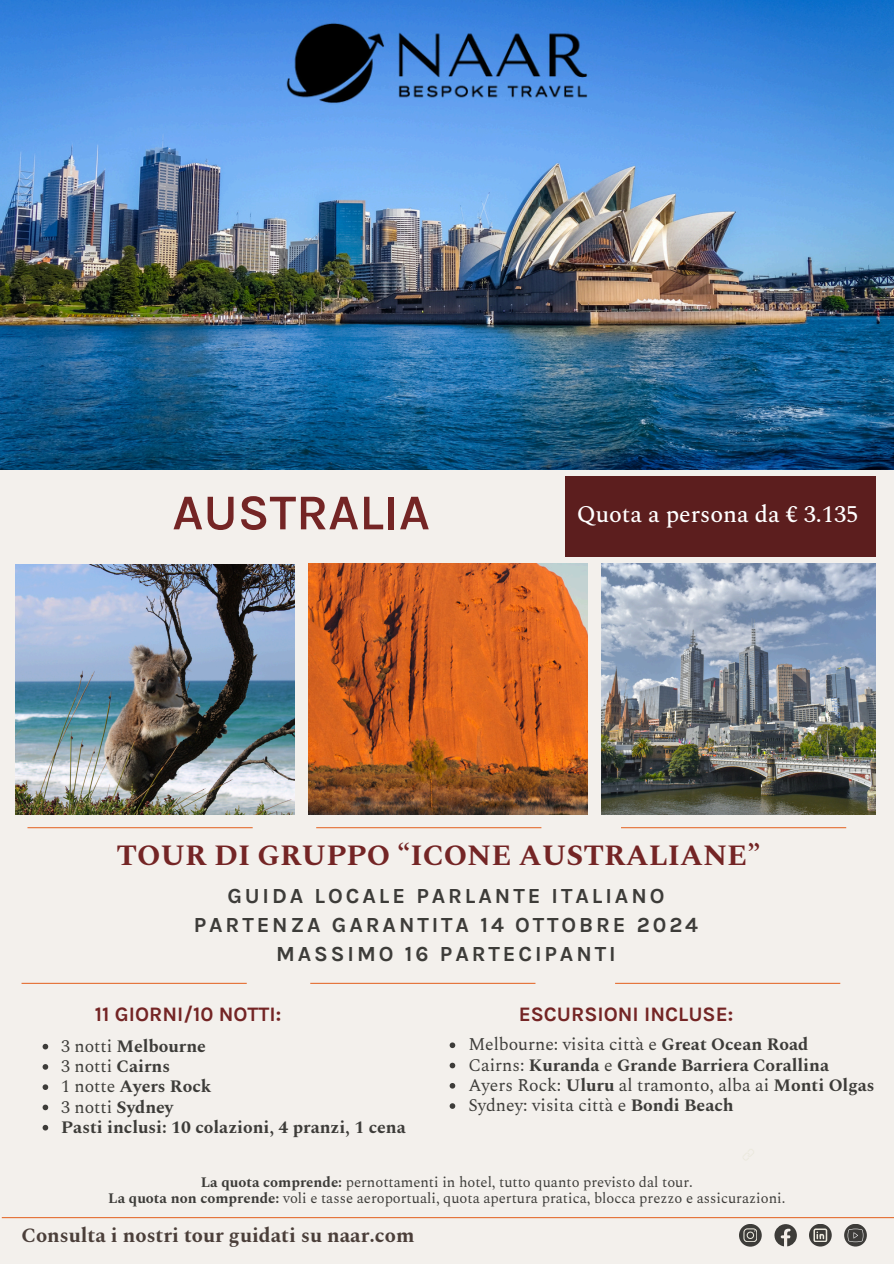
<style>
.page{position:relative;width:894px;height:1264px;background:#fff}
.page>*{position:absolute;margin:0;border:0;box-sizing:border-box;transform-origin:0 0}
.t1{font:600 50.55px "Karla";color:#742525}
.t2{font:700 29.55px "Spectral";color:#742525}
.t3{font:500 23.55px "Spectral";color:#fff}
.t4{font:700 21.6px/29.2px "Karla";letter-spacing:.135em;color:#3d3c39;text-align:center}
.t5{font:700 20.55px "Karla";color:#742525}
.t6{font:700 20.4px "Spectral";color:#4b3f3a}
.t7{font:17.55px "Spectral";color:#3d3c39}
.t8{font:700 17.55px "Spectral";color:#3d3c39}
.t9{font:14.55px "Spectral";color:#3d3c39}
.s1{font-weight:400}
.s2{font-weight:700}
</style>
<div class="page">
<div style="left:0;top:0;width:893px;height:1263px;background:#f3f0ec"></div>
<img style="left:15px;top:564px;width:279px;height:250px">
<img style="left:308px;top:563px;width:279px;height:251px">
<img style="left:0;top:0;width:893px;height:469px">
<img style="left:601px;top:563px;width:274px;height:251px">
<hr style="left:2px;top:1216px;width:891px;height:2px;background:#e56f33">
<svg style="left:743px;top:1149px;width:11px;height:11px"></svg>
<svg style="left:774px;top:1224px;width:22px;height:22px"></svg>
<svg style="left:738px;top:1223px;width:23px;height:23px"></svg>
<svg style="left:743px;top:1228px;width:13px;height:13px"></svg>
<svg style="left:808px;top:1223px;width:23px;height:23px"></svg>
<svg style="left:813px;top:1228px;width:13px;height:13px"></svg>
<svg style="left:843px;top:1223px;width:23px;height:23px"></svg>
<svg style="left:847px;top:1228px;width:16px;height:14px"></svg>
<hr style="left:27px;top:827px;width:225px;height:1px;background:#e56f33">
<hr style="left:316px;top:827px;width:225px;height:1px;background:#e56f33">
<hr style="left:621px;top:827px;width:225px;height:1px;background:#e56f33">
<hr style="left:22px;top:982px;width:225px;height:1px;background:#e56f33">
<hr style="left:310px;top:982px;width:225px;height:1px;background:#e56f33">
<hr style="left:615px;top:982px;width:225px;height:1px;background:#e56f33">
<img style="left:285px;top:21px;width:303px;height:83px">
<div style="left:565px;top:476px;width:310px;height:80px;background:#5c1e1e"></div>
<svg style="left:43px;top:1043px;width:5px;height:6px"></svg>
<svg style="left:43px;top:1064px;width:5px;height:5px"></svg>
<svg style="left:43px;top:1084px;width:5px;height:5px"></svg>
<svg style="left:43px;top:1104px;width:5px;height:6px"></svg>
<svg style="left:43px;top:1124px;width:5px;height:6px"></svg>
<svg style="left:449px;top:1042px;width:6px;height:6px"></svg>
<svg style="left:449px;top:1062px;width:6px;height:6px"></svg>
<svg style="left:449px;top:1083px;width:6px;height:5px"></svg>
<svg style="left:449px;top:1103px;width:6px;height:5px"></svg>
<h2 class="t1" style="left:172px;top:483px;width:259px">AUSTRALIA</h2>
<h4 class="t3" style="left:576px;top:497px;width:283px">Quota a persona da € 3.135</h4>
<p class="t2" style="left:116px;top:834px;width:645px">TOUR DI GRUPPO “ICONE AUSTRALIANE”</p>
<h5 class="t4" style="left:194px;top:880px;width:506px">GUIDA LOCALE PARLANTE ITALIANO<br>PARTENZA GARANTITA 14 OTTOBRE 2024<br>MASSIMO 16 PARTECIPANTI</h5>
<h6 class="t5" style="left:95px;top:1002px;width:188px">11 GIORNI/10 NOTTI:</h6>
<p class="t5" style="left:518px;top:1002px;width:216px">ESCURSIONI INCLUSE:</p>
<h5 class="t8" style="left:61px;top:1033px;width:146px"><span class="s1">3 notti</span> Melbourne</h5>
<p class="t7" style="left:61px;top:1053px;width:110px">3 notti <span class="s2">Cairns</span></p>
<p class="t8" style="left:61px;top:1073px;width:152px"><span class="s1">1 notte</span> Ayers Rock</p>
<p class="t7" style="left:61px;top:1093px;width:113px">3 notti <span class="s2">Sydney</span></p>
<p class="t8" style="left:61px;top:1114px;width:346px">Pasti inclusi: 10 colazioni, 4 pranzi, 1 cena</p>
<p class="t7" style="left:468px;top:1031px;width:341px">Melbourne: visita città e <span class="s2">Great Ocean Road</span></p>
<p class="t8" style="left:468px;top:1051px;width:362px"><span class="s1">Cairns:</span> Kuranda <span class="s1">e</span> Grande Barriera Corallina</p>
<p class="t7" style="left:468px;top:1072px;width:407px">Ayers Rock: <span class="s2">Uluru</span> al tramonto, alba ai <span class="s2">Monti Olgas</span></p>
<p class="t7" style="left:468px;top:1092px;width:267px">Sydney: visita città e <span class="s2">Bondi Beach</span></p>
<p class="t9" style="left:201px;top:1171px;width:493px"><span class="s2">La quota comprende:</span> pernottamenti in hotel, tutto quanto previsto dal tour.</p>
<p class="t9" style="left:108px;top:1187px;width:678px"><span class="s2">La quota non comprende:</span> voli e tasse aeroportuali, quota apertura pratica, blocca prezzo e assicurazioni.</p>
<h3 class="t6" style="left:22px;top:1220px;width:394px">Consulta i nostri tour guidati su naar.com</h3>
</div>
